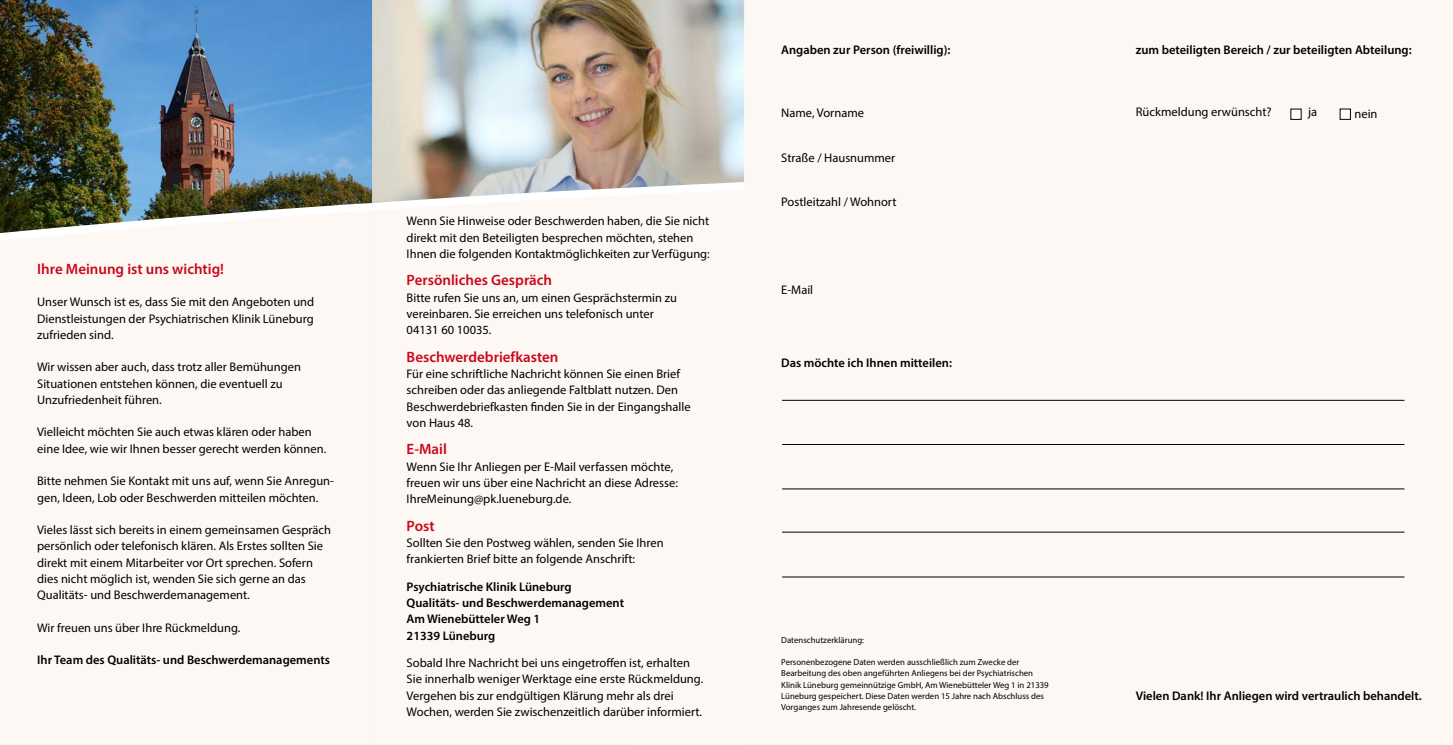
<style>
.page{position:relative;width:1453px;height:745px;background:#fff}
.page>*{position:absolute;margin:0;border:0;box-sizing:border-box;transform-origin:0 0}
.t1{font:600 15px "Myriad Pro";color:#c9071d}
.t2{font:12.5px/16.2px "Myriad Pro";color:#000}
.t3{font:600 12.5px/16.2px "Myriad Pro";color:#000}
.t4{font:8.75px/11.2px "Myriad Pro";color:#000}
</style>
<div class="page">
<img style="left:372px;top:0;width:372px;height:203px">
<img style="left:0;top:0;width:372px;height:203px">
<div style="left:745px;top:0;width:708px;height:744px;background:#fdf8f3"></div>
<hr style="left:0;top:743px;width:373px;height:1px;background:#fdf8f3">
<div style="left:0;top:210px;width:373px;height:533px;background:#fdf8f3"></div>
<hr style="left:373px;top:743px;width:372px;height:1px;background:#fdf8f3">
<div style="left:373px;top:182px;width:371px;height:561px;background:#fdf8f3"></div>
<hr style="left:782px;top:576px;width:622px;height:1px;background:#000">
<hr style="left:782px;top:531px;width:622px;height:1px;background:#000">
<hr style="left:782px;top:488px;width:622px;height:1px;background:#000">
<hr style="left:782px;top:444px;width:622px;height:1px;background:#000">
<hr style="left:782px;top:400px;width:622px;height:1px;background:#000">
<div style="left:1291px;top:109px;width:10px;height:10px;background:#fff"></div>
<div style="left:1340px;top:109px;width:10px;height:10px;background:#fff"></div>
<p class="t1" style="left:37px;top:259px;width:188px">Ihre Meinung ist uns wichtig!</p>
<p class="t2" style="left:37px;top:293px;width:279px;text-align:justify">Unser Wunsch ist es, dass Sie mit den Angeboten und Dienstleistungen der Psychiatrischen Klinik Lüneburg zufrieden sind.</p>
<p class="t2" style="left:37px;top:358px;width:265px">Wir wissen aber auch, dass trotz aller Bemühungen<br>Situationen entstehen können, die eventuell zu<br>Unzufriedenheit führen.</p>
<p class="t2" style="left:37px;top:423px;width:291px">Vielleicht möchten Sie auch etwas klären oder haben eine Idee, wie wir Ihnen besser gerecht werden können.</p>
<p class="t2" style="left:37px;top:472px;width:298px">Bitte nehmen Sie Kontakt mit uns auf, wenn Sie Anregun&shy;gen, Ideen, Lob oder Beschwerden mitteilen möchten.</p>
<p class="t2" style="left:37px;top:521px;width:295px">Vieles lässt sich bereits in einem gemeinsamen Gespräch persönlich oder telefonisch klären. Als Erstes sollten Sie direkt mit einem Mitarbeiter vor Ort sprechen. Sofern dies nicht möglich ist, wenden Sie sich gerne an das Qualitäts- und Beschwerdemanagement.</p>
<p class="t2" style="left:37px;top:618px;width:205px">Wir freuen uns über Ihre Rückmeldung.</p>
<p class="t3" style="left:37px;top:651px;width:294px">Ihr Team des Qualitäts- und Beschwerdemanagements</p>
<p class="t2" style="left:407px;top:213px;width:305px">Wenn Sie Hinweise oder Beschwerden haben, die Sie nicht direkt mit den Beteiligten besprechen möchten, stehen<br>Ihnen die folgenden Kontaktmöglichkeiten zur Verfügung:</p>
<p class="t1" style="left:407px;top:270px;width:147px">Persönliches Gespräch</p>
<p class="t2" style="left:407px;top:289px;width:272px">Bitte rufen Sie uns an, um einen Gesprächstermin zu vereinbaren. Sie erreichen uns telefonisch unter<br>04131 60 10035.</p>
<p class="t1" style="left:407px;top:347px;width:153px">Beschwerdebriefkasten</p>
<p class="t2" style="left:407px;top:365px;width:286px">Für eine schriftliche Nachricht können Sie einen Brief schreiben oder das anliegende Faltblatt nutzen. Den Beschwerdebriefkasten finden Sie in der Eingangshalle von Haus 48.</p>
<p class="t1" style="left:407px;top:439px;width:42px">E-Mail</p>
<p class="t2" style="left:407px;top:458px;width:273px">Wenn Sie Ihr Anliegen per E-Mail verfassen möchte, freuen wir uns über eine Nachricht an diese Adresse:<br>IhreMeinung@pk.lueneburg.de.</p>
<p class="t1" style="left:407px;top:515px;width:29px">Post</p>
<p class="t2" style="left:407px;top:534px;width:258px">Sollten Sie den Postweg wählen, senden Sie Ihren frankierten Brief bitte an folgende Anschrift:</p>
<p class="t3" style="left:407px;top:577px;width:219px">Psychiatrische Klinik Lüneburg<br>Qualitäts- und Beschwerdemanagement<br>Am Wienebütteler Weg 1<br>21339 Lüneburg</p>
<p class="t2" style="left:407px;top:654px;width:298px">Sobald Ihre Nachricht bei uns eingetroffen ist, erhalten Sie innerhalb weniger Werktage eine erste Rückmeldung.<br>Vergehen bis zur endgültigen Klärung mehr als drei Wochen, werden Sie zwischenzeitlich darüber informiert.</p>
<p class="t3" style="left:781px;top:42px;width:171px">Angaben zur Person (freiwillig):</p>
<p class="t2" style="left:781px;top:104px;width:84px">Name, Vorname</p>
<p class="t2" style="left:781px;top:149px;width:116px">Straße / Hausnummer</p>
<p class="t2" style="left:781px;top:193px;width:117px">Postleitzahl / Wohnort</p>
<p class="t2" style="left:781px;top:281px;width:34px">E-Mail</p>
<p class="t3" style="left:781px;top:354px;width:172px">Das möchte ich Ihnen mitteilen:</p>
<p class="t4" style="left:781px;top:633px;width:84px">Datenschutzerklärung:</p>
<p class="t4" style="left:781px;top:656px;width:269px">Personenbezogene Daten werden ausschließlich zum Zwecke der Bearbeitung des oben angeführten Anliegens bei der Psychiatrischen Klinik Lüneburg gemeinnützige GmbH, Am Wienebütteler Weg 1 in 21339<br>Lüneburg gespeichert. Diese Daten werden 15 Jahre nach Abschluss des Vorganges zum Jahresende gelöscht.</p>
<p class="t3" style="left:1136px;top:42px;width:277px">zum beteiligten Bereich / zur beteiligten Abteilung:</p>
<p class="t2" style="left:1136px;top:104px;width:137px">Rückmeldung erwünscht?</p>
<p class="t2" style="left:1308px;top:104px;width:11px">ja</p>
<p class="t2" style="left:1354px;top:105px;width:25px">nein</p>
<p class="t3" style="left:1136px;top:687px;width:287px">Vielen Dank! Ihr Anliegen wird vertraulich behandelt.</p>
</div>
